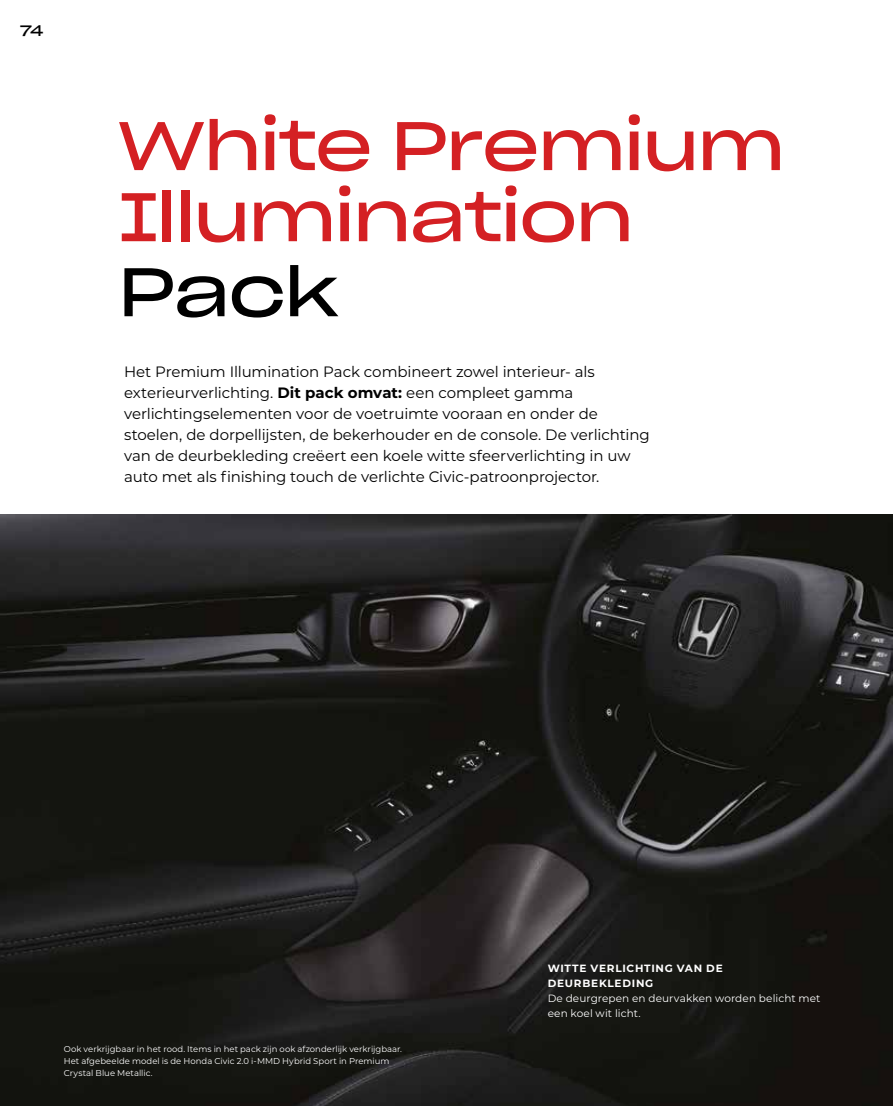
<style>
.page{position:relative;width:893px;height:1106px;background:#fff}
.page>*{position:absolute;margin:0;border:0;box-sizing:border-box;transform-origin:0 0}
.t1{font:67.5px "Sharp Grotesk Book 25";letter-spacing:-.025em;color:#d42023}
.t2{font:67.5px "Sharp Grotesk Book 25";color:#000}
.t3{font:15px/21px "Montserrat";letter-spacing:-.005em;color:#000}
.t4{font:15px "Sharp Grotesk Book 25";color:#000}
.t5{font:10.5px/15px "Montserrat";letter-spacing:.01em;color:#fff}
.t6{font:700 10.5px/15px "Montserrat";letter-spacing:.07em;color:#fff}
.t7{font:8.55px/12px "Montserrat";letter-spacing:.005em;color:#fff}
.s1{font-weight:700}
</style>
<div class="page">
<img style="left:0;top:515px;width:893px;height:591px">
<p class="t4" style="left:20px;top:17px;width:24px">74</p>
<h1 class="t1" style="left:118px;top:87px;width:669px">White Premium</h1>
<h1 class="t1" style="left:118px;top:158px;width:517px">Illumination</h1>
<h1 class="t2" style="left:118px;top:233px;width:222px">Pack</h1>
<p class="t3" style="left:124px;top:360px;width:527px">Het Premium Illumination Pack combineert zowel interieur- als exterieurverlichting. <span class="s1">Dit pack omvat:</span> een compleet gamma verlichtingselementen voor de voetruimte vooraan en onder de stoelen, de dorpellijsten, de bekerhouder en de console. De verlichting van de deurbekleding creëert een koele witte sfeerverlichting in uw auto met als finishing touch de verlichte Civic-patroonprojector.</p>
<p class="t7" style="left:64px;top:1042px;width:340px">Ook verkrijgbaar in het rood. Items in het pack zijn ook afzonderlijk verkrijgbaar.<br>Het afgebeelde model is de Honda Civic 2.0 i-MMD Hybrid Sport in Premium<br>Crystal Blue Metallic.</p>
<p class="t6" style="left:548px;top:960px;width:177px">WITTE VERLICHTING VAN DE<br>DEURBEKLEDING</p>
<p class="t5" style="left:548px;top:990px;width:274px">De deurgrepen en deurvakken worden belicht met een koel wit licht.</p>
</div>
